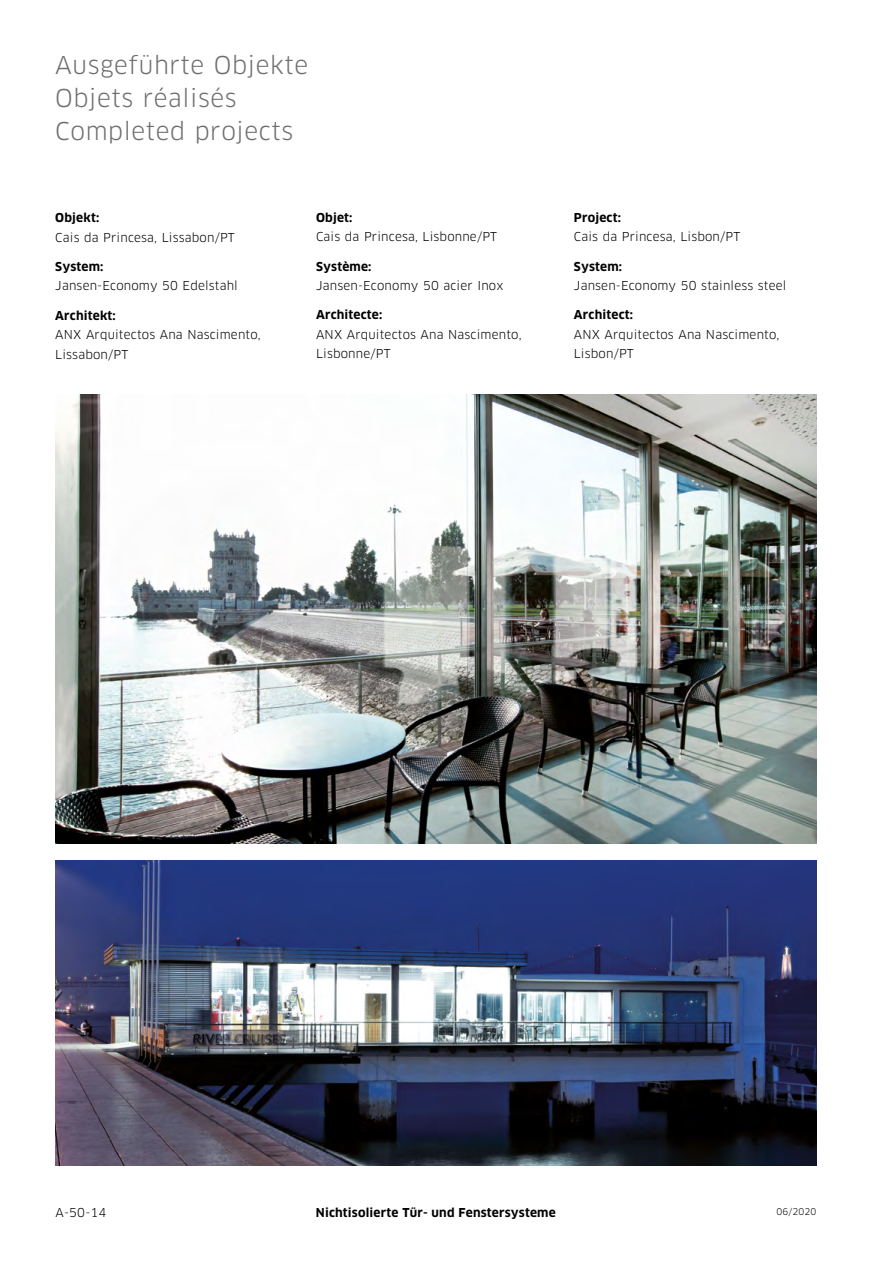
<style>
.page{position:relative;width:893px;height:1263px;background:#fff}
.page>*{position:absolute;margin:0;border:0;box-sizing:border-box;transform-origin:0 0}
.t1{font:24px/33px "Clan Pro";letter-spacing:.025em;color:#706f6f}
.t2{font:12px/19.5px "Clan Pro";letter-spacing:.015em;color:#000}
.t3{font:700 12px "Clan Pro";letter-spacing:.015em;color:#000}
.t4{font:9px "Clan Pro";letter-spacing:.015em;color:#000}
</style>
<div class="page">
<img style="left:55px;top:861px;width:761px;height:304px">
<img style="left:55px;top:395px;width:761px;height:448px">
<h1 class="t1" style="left:55px;top:49px;width:254px">Ausgeführte Objekte<br>Objets réalisés<br>Completed projects</h1>
<p class="t3" style="left:55px;top:211px;width:46px">Objekt:</p>
<p class="t2" style="left:55px;top:227px;width:181px">Cais da Princesa, Lissabon/PT</p>
<p class="t3" style="left:55px;top:259px;width:50px">System:</p>
<p class="t2" style="left:55px;top:276px;width:184px">Jansen-Economy 50 Edelstahl</p>
<p class="t3" style="left:55px;top:308px;width:62px">Architekt:</p>
<p class="t2" style="left:55px;top:325px;width:207px">ANX Arquitectos Ana Nascimento,<br>Lissabon/PT</p>
<p class="t3" style="left:316px;top:210px;width:38px">Objet:</p>
<p class="t2" style="left:316px;top:227px;width:183px">Cais da Princesa, Lisbonne/PT</p>
<p class="t3" style="left:316px;top:259px;width:57px">Système:</p>
<p class="t2" style="left:316px;top:276px;width:189px">Jansen-Economy 50 acier Inox</p>
<p class="t3" style="left:316px;top:308px;width:68px">Architecte:</p>
<p class="t2" style="left:316px;top:325px;width:207px">ANX Arquitectos Ana Nascimento,<br>Lisbonne/PT</p>
<p class="t3" style="left:574px;top:210px;width:49px">Project:</p>
<p class="t2" style="left:574px;top:227px;width:168px">Cais da Princesa, Lisbon/PT</p>
<p class="t3" style="left:574px;top:259px;width:50px">System:</p>
<p class="t2" style="left:574px;top:276px;width:214px">Jansen-Economy 50 stainless steel</p>
<p class="t3" style="left:574px;top:308px;width:61px">Architect:</p>
<p class="t2" style="left:574px;top:325px;width:207px">ANX Arquitectos Ana Nascimento,<br>Lisbon/PT</p>
<p class="t2" style="left:56px;top:1203px;width:52px">A-50-14</p>
<p class="t3" style="left:316px;top:1206px;width:241px">Nichtisolierte Tür- und Fenstersysteme</p>
<p class="t4" style="left:776px;top:1206px;width:41px">06/2020</p>
</div>
